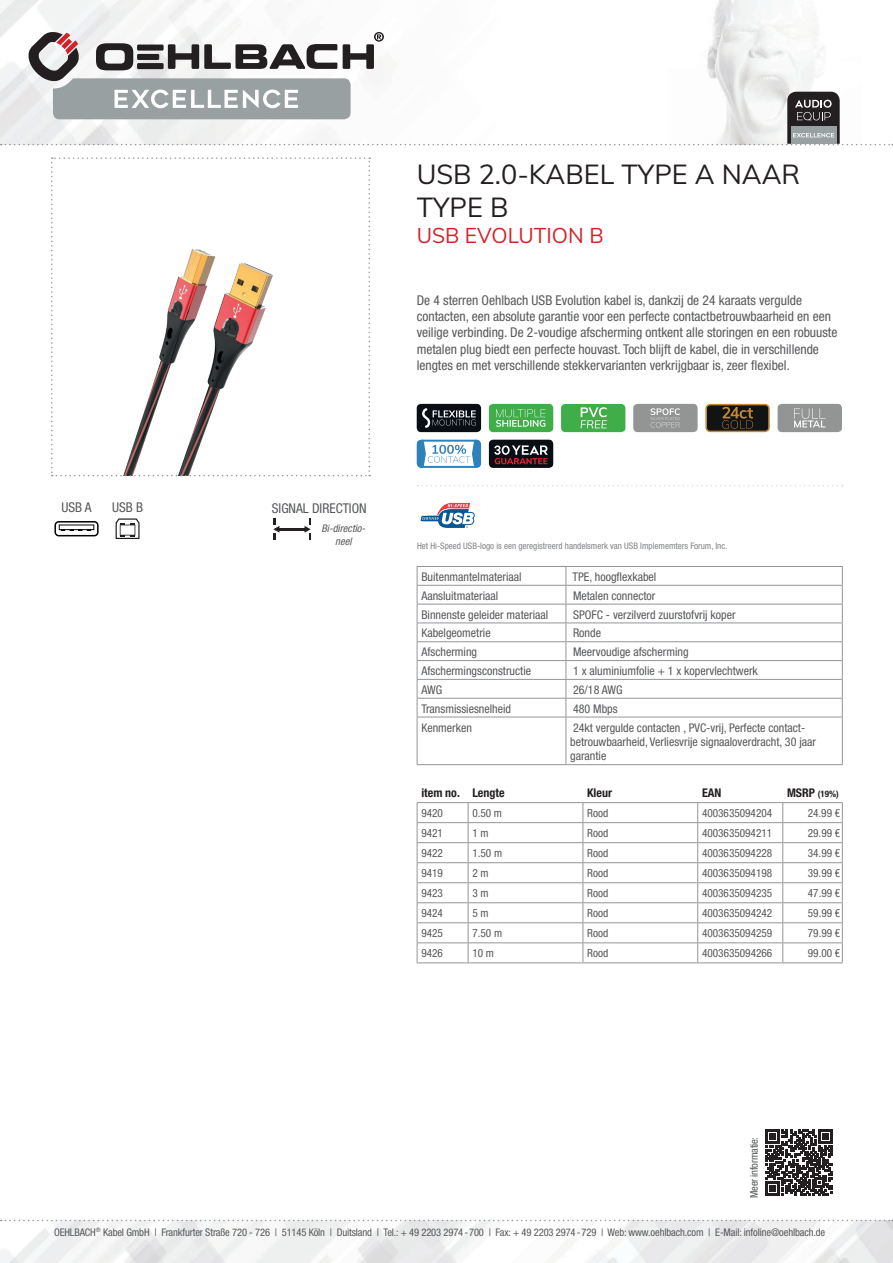
<style>
.page{position:relative;width:893px;height:1263px;background:#fff}
.page>*{position:absolute;margin:0;border:0;box-sizing:border-box;transform-origin:0 0}
.t1{font:27px/32.4px "Muli";color:#231f20}
.t2{font:21px "Muli";color:#d1232a}
.t3{font:condensed 13.5px/16.2px "Helvetica Neue LTW1 G";color:#57585a}
.t4{font:condensed 12px/14.4px "Helvetica Neue LTW1 G";color:#57585a}
.t5{font:700 condensed 12px "Helvetica Neue LTW1 G";color:#231f20}
.t6{font:condensed 11.25px "Helvetica Neue LTW1 G";color:#57585a}
.t7{font:condensed 10.5px "Helvetica Neue LTW1 G";letter-spacing:-.01em;color:#57585a}
.t8{font:italic condensed 10.5px/12.6px "Helvetica Neue LTW1 G";color:#57585a;text-align:center}
.t9{font:condensed 9px "Helvetica Neue LTW1 G";color:#808285}
.t10{font:700 condensed 9px "Helvetica Neue LTW1 G";color:#231f20}
.s1{font-size:12px}
</style>
<div class="page">
<img style="left:0;top:1220px;width:893px;height:43px">
<img style="left:0;top:0;width:818px;height:145px">
<svg style="left:1px;top:1220px;width:892px;height:1px"></svg>
<svg style="left:51px;top:157px;width:319px;height:319px"></svg>
<div style="left:417px;top:404px;width:64px;height:28px;background:#090e15;border-radius:4px"></div>
<svg style="left:422px;top:408px;width:54px;height:20px"></svg>
<svg style="left:417px;top:440px;width:64px;height:28px"></svg>
<svg style="left:420px;top:502px;width:55px;height:26px"></svg>
<div style="left:489px;top:404px;width:64px;height:28px;background:#3fae49;border-radius:4px"></div>
<svg style="left:496px;top:409px;width:49px;height:18px"></svg>
<div style="left:489px;top:440px;width:64px;height:28px;background:#090e15;border-radius:4px"></div>
<svg style="left:494px;top:445px;width:54px;height:19px"></svg>
<div style="left:561px;top:404px;width:64px;height:28px;background:#3fae49;border-radius:4px"></div>
<svg style="left:581px;top:407px;width:26px;height:21px"></svg>
<div style="left:633px;top:404px;width:65px;height:28px;background:#939595;border-radius:4px"></div>
<svg style="left:650px;top:408px;width:30px;height:20px"></svg>
<svg style="left:705px;top:404px;width:65px;height:28px;background:#403320"></svg>
<div style="left:778px;top:404px;width:64px;height:28px;background:#939595;border-radius:4px"></div>
<svg style="left:794px;top:408px;width:31px;height:19px"></svg>
<svg style="left:54px;top:521px;width:45px;height:15px"></svg>
<svg style="left:116px;top:518px;width:24px;height:21px"></svg>
<hr style="left:279px;top:528px;width:26px;height:3px;background:#231f20">
<svg style="left:273px;top:518px;width:6px;height:21px"></svg>
<svg style="left:304px;top:518px;width:7px;height:21px"></svg>
<svg style="left:417px;top:485px;width:426px;height:1px"></svg>
<svg style="left:766px;top:1129px;width:66px;height:67px"></svg>
<svg style="left:1px;top:31px;width:892px;height:114px"></svg>
<svg style="left:417px;top:803px;width:426px;height:159px"></svg>
<hr style="left:417px;top:962px;width:51px;height:1px;background:#939598">
<hr style="left:468px;top:962px;width:115px;height:1px;background:#939598">
<hr style="left:583px;top:962px;width:115px;height:1px;background:#939598">
<hr style="left:698px;top:962px;width:85px;height:1px;background:#939598">
<hr style="left:783px;top:962px;width:60px;height:1px;background:#939598">
<hr style="left:417px;top:802px;width:51px;height:1px;background:#939598">
<hr style="left:468px;top:802px;width:115px;height:1px;background:#939598">
<hr style="left:583px;top:802px;width:115px;height:1px;background:#939598">
<hr style="left:698px;top:802px;width:85px;height:1px;background:#939598">
<hr style="left:783px;top:802px;width:60px;height:1px;background:#939598">
<svg style="left:417px;top:566px;width:426px;height:151px"></svg>
<hr style="left:417px;top:717px;width:149px;height:1px;background:#939598">
<hr style="left:417px;top:717px;width:1px;height:47px;background:#939598">
<hr style="left:566px;top:717px;width:277px;height:1px;background:#939598">
<hr style="left:566px;top:717px;width:1px;height:47px;background:#939598">
<hr style="left:842px;top:717px;width:1px;height:47px;background:#939598">
<hr style="left:417px;top:764px;width:149px;height:1px;background:#939598">
<hr style="left:566px;top:764px;width:277px;height:1px;background:#939598">
<h1 class="t1" style="left:417px;top:157px;width:385px">USB 2.0-KABEL TYPE A NAAR<br>TYPE B</h1>
<h2 class="t2" style="left:417px;top:221px;width:188px">USB EVOLUTION B</h2>
<p class="t3" style="left:417px;top:292px;width:422px">De 4 sterren Oehlbach USB Evolution kabel is, dankzij de 24 karaats vergulde contacten, een absolute garantie voor een perfecte contactbetrouwbaarheid en een veilige verbinding. De 2-voudige afscherming ontkent alle storingen en een robuuste metalen plug biedt een perfecte houvast. Toch blijft de kabel, die in verschillende lengtes en met verschillende stekkervarianten verkrijgbaar is, zeer flexibel.</p>
<p class="t3" style="left:61px;top:499px;width:32px">USB A</p>
<p class="t3" style="left:112px;top:499px;width:33px">USB B</p>
<p class="t3" style="left:272px;top:500px;width:96px">SIGNAL DIRECTION</p>
<p class="t8" style="left:321px;top:522px;width:48px">Bi-directio&shy;neel</p>
<p class="t9" style="left:417px;top:541px;width:312px">Het Hi-Speed USB-logo is een geregistreerd handelsmerk van USB Implememters Forum, Inc.</p>
<p class="t4" style="left:421px;top:570px;width:102px">Buitenmantelmateriaal</p>
<p class="t4" style="left:573px;top:570px;width:85px">TPE, hoogflexkabel</p>
<p class="t4" style="left:421px;top:588px;width:78px">Aansluitmateriaal</p>
<p class="t4" style="left:573px;top:588px;width:84px">Metalen connector</p>
<p class="t4" style="left:421px;top:607px;width:128px">Binnenste geleider materiaal</p>
<p class="t4" style="left:573px;top:607px;width:164px">SPOFC - verzilverd zuurstofvrij koper</p>
<p class="t4" style="left:421px;top:626px;width:71px">Kabelgeometrie</p>
<p class="t4" style="left:573px;top:626px;width:29px">Ronde</p>
<p class="t4" style="left:421px;top:645px;width:57px">Afscherming</p>
<p class="t4" style="left:573px;top:645px;width:117px">Meervoudige afscherming</p>
<p class="t4" style="left:421px;top:664px;width:111px">Afschermingsconstructie</p>
<p class="t4" style="left:573px;top:664px;width:186px">1 x aluminiumfolie + 1 x kopervlechtwerk</p>
<p class="t4" style="left:421px;top:682px;width:22px">AWG</p>
<p class="t4" style="left:573px;top:682px;width:51px">26/18 AWG</p>
<p class="t4" style="left:421px;top:701px;width:91px">Transmissiesnelheid</p>
<p class="t4" style="left:573px;top:701px;width:46px">480 Mbps</p>
<p class="t4" style="left:421px;top:720px;width:52px">Kenmerken</p>
<p class="t4" style="left:570px;top:720px;width:247px">24kt vergulde contacten , PVC-vrij, Perfecte contact&shy;betrouwbaarheid, Verliesvrije signaaloverdracht, 30 jaar garantie</p>
<p class="t5" style="left:421px;top:785px;width:85px">item no. Lengte</p>
<p class="t5" style="left:587px;top:785px;width:26px">Kleur</p>
<p class="t5" style="left:702px;top:785px;width:21px">EAN</p>
<p class="t10" style="left:787px;top:788px;width:53px"><span class="s1">MSRP</span> (19%)</p>
<p class="t6" style="left:421px;top:806px;width:23px">9420</p>
<p class="t6" style="left:472px;top:806px;width:31px">0.50 m</p>
<p class="t6" style="left:587px;top:806px;width:23px">Rood</p>
<p class="t6" style="left:702px;top:806px;width:72px">4003635094204</p>
<p class="t6" style="left:808px;top:806px;width:34px">24.99 €</p>
<p class="t6" style="left:421px;top:826px;width:23px">9421</p>
<p class="t6" style="left:472px;top:826px;width:18px">1 m</p>
<p class="t6" style="left:587px;top:826px;width:23px">Rood</p>
<p class="t6" style="left:702px;top:826px;width:72px">4003635094211</p>
<p class="t6" style="left:808px;top:826px;width:34px">29.99 €</p>
<p class="t6" style="left:421px;top:846px;width:23px">9422</p>
<p class="t6" style="left:472px;top:846px;width:31px">1.50 m</p>
<p class="t6" style="left:587px;top:846px;width:23px">Rood</p>
<p class="t6" style="left:702px;top:846px;width:72px">4003635094228</p>
<p class="t6" style="left:808px;top:846px;width:34px">34.99 €</p>
<p class="t6" style="left:421px;top:866px;width:23px">9419</p>
<p class="t6" style="left:472px;top:866px;width:18px">2 m</p>
<p class="t6" style="left:587px;top:866px;width:23px">Rood</p>
<p class="t6" style="left:702px;top:866px;width:72px">4003635094198</p>
<p class="t6" style="left:808px;top:866px;width:34px">39.99 €</p>
<p class="t6" style="left:421px;top:886px;width:23px">9423</p>
<p class="t6" style="left:472px;top:886px;width:18px">3 m</p>
<p class="t6" style="left:587px;top:886px;width:23px">Rood</p>
<p class="t6" style="left:702px;top:886px;width:72px">4003635094235</p>
<p class="t6" style="left:808px;top:886px;width:34px">47.99 €</p>
<p class="t6" style="left:421px;top:906px;width:23px">9424</p>
<p class="t6" style="left:472px;top:906px;width:18px">5 m</p>
<p class="t6" style="left:587px;top:906px;width:23px">Rood</p>
<p class="t6" style="left:702px;top:906px;width:72px">4003635094242</p>
<p class="t6" style="left:808px;top:906px;width:34px">59.99 €</p>
<p class="t6" style="left:421px;top:926px;width:23px">9425</p>
<p class="t6" style="left:472px;top:926px;width:31px">7.50 m</p>
<p class="t6" style="left:587px;top:926px;width:23px">Rood</p>
<p class="t6" style="left:702px;top:926px;width:72px">4003635094259</p>
<p class="t6" style="left:808px;top:926px;width:34px">79.99 €</p>
<p class="t6" style="left:421px;top:946px;width:23px">9426</p>
<p class="t6" style="left:472px;top:946px;width:23px">10 m</p>
<p class="t6" style="left:587px;top:946px;width:23px">Rood</p>
<p class="t6" style="left:702px;top:946px;width:72px">4003635094266</p>
<p class="t6" style="left:808px;top:946px;width:34px">99.00 €</p>
<p class="t7" style="left:748px;top:1198px;width:63px;rotate:-90deg">Meer informatie:</p>
<p class="t7" style="left:54px;top:1226px;width:773px">OEHLBACH<sup>®</sup> Kabel GmbH | Frankfurter Straße 720 - 726 | 51145 Köln | Duitsland | Tel.: + 49 2203 2974-700 | Fax: + 49 2203 2974-729 | Web: www.oehlbach.com | E-Mail: infoline@oehlbach.de</p>
</div>
